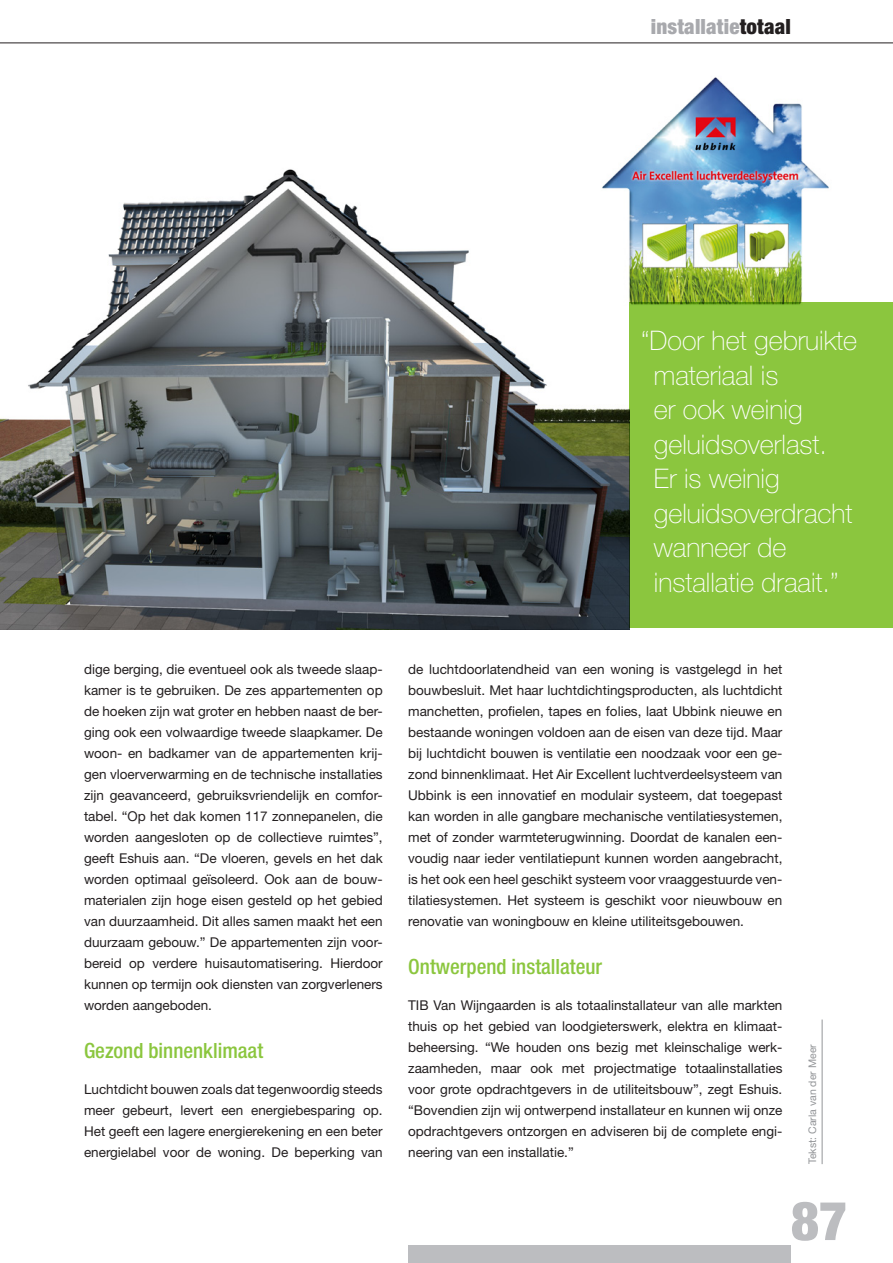
<style>
.page{position:relative;width:893px;height:1263px;background:#fff}
.page>*{position:absolute;margin:0;border:0;box-sizing:border-box;transform-origin:0 0}
.t1{font:900 condensed 54px "Helvetica Neue";color:#bcbdc0}
.streamer{font:100 27px/34.5px "Helvetica Neue";color:#fff}
.tussenkop{font:500 condensed 21px "Helvetica Neue";color:#8bc63e}
.t2{font:900 condensed 21px "Helvetica Neue";letter-spacing:.01em;color:#a8a9ad}
.body{font:13.5px/21px "Helvetica Neue";color:#231f20;text-align:justify}
.tussenkop_pn{font:10.5px "Helvetica Neue";color:#939598}
.s1{color:#231f20}
</style>
<div class="page">
<div style="left:629px;top:303px;width:264px;height:325px;background:#8bc63e"></div>
<hr style="left:0;top:43px;width:893px;height:1px;background:#231f20">
<div style="left:408px;top:1246px;width:383px;height:17px;background:#bcbdc0"></div>
<hr style="left:822px;top:1019px;width:1px;height:145px;background:#939598">
<img style="left:0;top:169px;width:629px;height:460px">
<img style="left:595px;top:77px;width:241px;height:229px">
<p class="t2" style="left:651px;top:14px;width:142px">installatie<span class="s1">totaal</span></p>
<p class="streamer" style="left:654px;top:323px;width:205px;text-indent:-13px">“Door het gebruikte materiaal is<br>er ook weinig geluidsoverlast.<br>Er is weinig geluidsoverdracht wanneer de installatie draait.”</p>
<p class="body" style="left:84px;top:659px;width:300px">dige berging, die eventueel ook als tweede slaap&shy;kamer is te gebruiken. De zes appartementen op de hoeken zijn wat groter en hebben naast de ber&shy;ging ook een volwaardige tweede slaapkamer. De woon- en badkamer van de appartementen krij&shy;gen vloerverwarming en de technische installaties zijn geavanceerd, gebruiksvriendelijk en comfor&shy;tabel. “Op het dak komen 117 zonnepanelen, die worden aangesloten op de collectieve ruimtes”, geeft Eshuis aan. “De vloeren, gevels en het dak worden optimaal geïsoleerd. Ook aan de bouw&shy;materialen zijn hoge eisen gesteld op het gebied van duurzaamheid. Dit alles samen maakt het een duurzaam gebouw.” De appartementen zijn voor&shy;bereid op verdere huisautomatisering. Hierdoor kunnen op termijn ook diensten van zorgverleners worden aangeboden.</p>
<p class="tussenkop" style="left:84px;top:1038px;width:181px">Gezond binnenklimaat</p>
<p class="body" style="left:84px;top:1079px;width:300px">Luchtdicht bouwen zoals dat tegenwoordig steeds meer gebeurt, levert een energiebesparing op.<br>Het geeft een lagere energierekening en een beter energielabel voor de woning. De beperking van</p>
<p class="body" style="left:408px;top:659px;width:376px">de luchtdoorlatendheid van een woning is vastgelegd in het bouwbesluit. Met haar luchtdichtingsproducten, als luchtdicht manchetten, profielen, tapes en folies, laat Ubbink nieuwe en bestaande woningen voldoen aan de eisen van deze tijd. Maar bij luchtdicht bouwen is ventilatie een noodzaak voor een ge&shy;zond binnenklimaat. Het Air Excellent luchtverdeelsysteem van Ubbink is een innovatief en modulair systeem, dat toegepast kan worden in alle gangbare mechanische ventilatiesystemen, met of zonder warmteterugwinning. Doordat de kanalen een&shy;voudig naar ieder ventilatiepunt kunnen worden aangebracht, is het ook een heel geschikt systeem voor vraaggestuurde ven&shy;tilatiesystemen. Het systeem is geschikt voor nieuwbouw en renovatie van woningbouw en kleine utiliteitsgebouwen.</p>
<p class="tussenkop" style="left:408px;top:954px;width:195px">Ontwerpend installateur</p>
<p class="body" style="left:408px;top:995px;width:376px">TIB Van Wijngaarden is als totaalinstallateur van alle markten thuis op het gebied van loodgieterswerk, elektra en klimaat&shy;beheersing. “We houden ons bezig met kleinschalige werk&shy;zaamheden, maar ook met projectmatige totaalinstallaties voor grote opdrachtgevers in de utiliteitsbouw”, zegt Eshuis. “Bovendien zijn wij ontwerpend installateur en kunnen wij onze opdrachtgevers ontzorgen en adviseren bij de complete engi&shy;neering van een installatie.”</p>
<p class="tussenkop_pn" style="left:806px;top:1164px;width:121px;rotate:-90deg">Tekst: Carla van der Meer</p>
<p class="t1" style="left:791px;top:1187px;width:58px">87</p>
</div>
